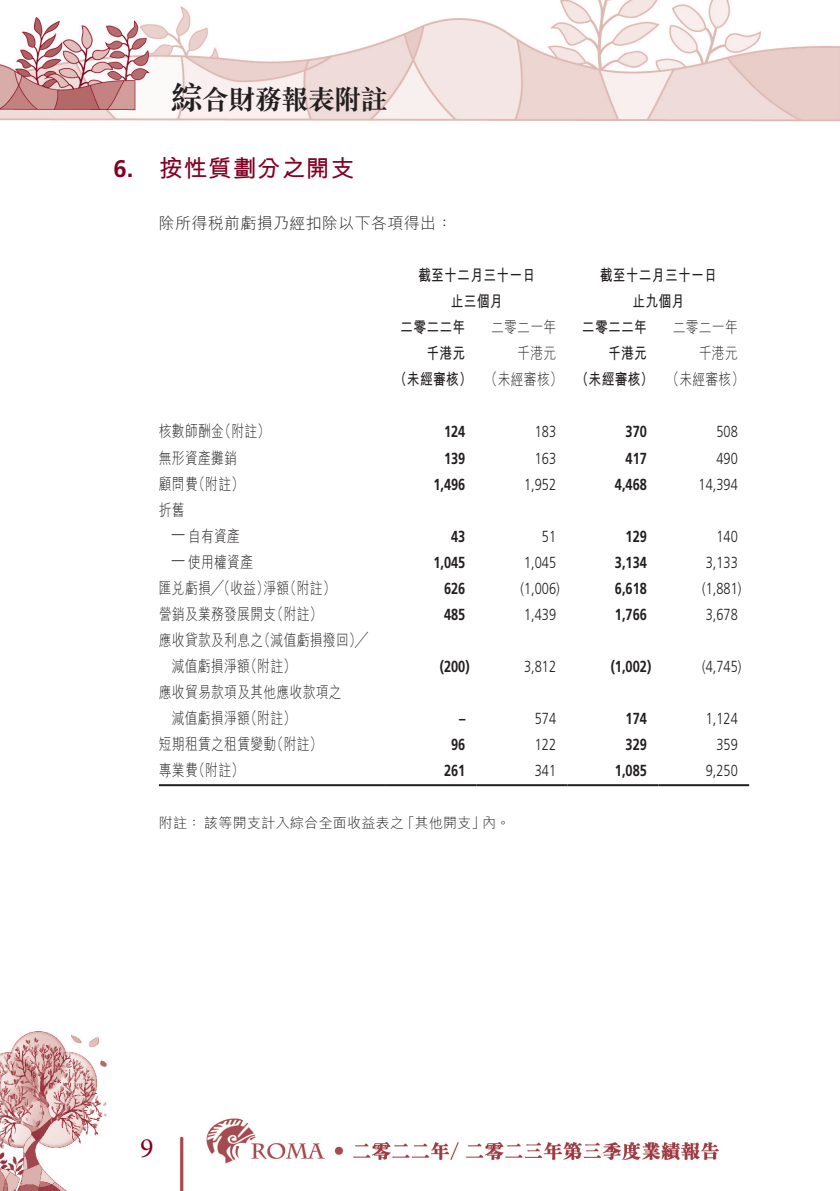
<style>
.page{position:relative;width:840px;height:1191px;background:#fff}
.page>*{position:absolute;margin:0;border:0;box-sizing:border-box;transform-origin:0 0}
.t1{font:700 28px "M Sung HK";letter-spacing:-.055em;color:#231f20}
.t2{font:28px "Minion Pro";color:#820123}
._01_H1{font:700 24px "M Hei HK";letter-spacing:.02em;color:#820123}
._01_H1-2{font:700 24px "Frutiger LT Std";color:#820123}
._50_Table_txt{font:300 16px "M Hei HK";letter-spacing:.02em;color:#231f20;scale:.8 1}
._50_Table_txt-2{font:300 16px "Frutiger LT Std";color:#231f20;scale:.8 1}
._50_Table_txt-3{font:700 16px "Frutiger LT Std";color:#231f20;scale:.8 1}
._50_Table_txt-4{font:700 16px "M Hei HK";letter-spacing:.02em;color:#231f20;scale:.8 1}
._00_txt{font:300 16px "M Hei HK";letter-spacing:.02em;color:#231f20}
._06_Notes{font:300 14px "M Hei HK";letter-spacing:.02em;color:#231f20}
.s1{font-size:33px}
</style>
<div class="page">
<img style="left:0;top:0;width:839px;height:1191px">
<hr style="left:159px;top:784px;width:226px;height:2px;background:#231f20">
<hr style="left:385px;top:784px;width:91px;height:2px;background:#231f20">
<hr style="left:476px;top:784px;width:91px;height:2px;background:#231f20">
<hr style="left:567px;top:784px;width:91px;height:2px;background:#231f20">
<hr style="left:658px;top:784px;width:90px;height:2px;background:#231f20">
<p class="_01_H1-2" style="left:113px;top:155px;width:22px">6.</p>
<h1 class="t1" style="left:170px;top:86px;width:219px"><span class="s1">綜</span>合財務報表附註</h1>
<p class="_01_H1" style="left:159px;top:151px;width:197px">按性質劃分之開支</p>
<p class="_00_txt" style="left:159px;top:215px;width:295px">除所得稅前虧損乃經扣除以下各項得出：</p>
<p class="_50_Table_txt-4" style="left:418px;top:264px;width:148px">截至十二月三十一日</p>
<p class="_50_Table_txt-4" style="left:450px;top:290px;width:66px">止三個月</p>
<p class="_50_Table_txt-4" style="left:400px;top:316px;width:83px">二零二二年</p>
<p class="_50_Table_txt" style="left:491px;top:319px;width:83px">二零二一年</p>
<p class="_50_Table_txt-4" style="left:599px;top:264px;width:148px">截至十二月三十一日</p>
<p class="_50_Table_txt-4" style="left:632px;top:290px;width:66px">止九個月</p>
<p class="_50_Table_txt" style="left:672px;top:319px;width:83px">二零二一年</p>
<p class="_50_Table_txt-4" style="left:581px;top:316px;width:83px">二零二二年</p>
<p class="_50_Table_txt-4" style="left:426px;top:342px;width:50px">千港元</p>
<p class="_50_Table_txt" style="left:517px;top:345px;width:50px">千港元</p>
<p class="_50_Table_txt-4" style="left:607px;top:342px;width:50px">千港元</p>
<p class="_50_Table_txt" style="left:698px;top:345px;width:50px">千港元</p>
<p class="_50_Table_txt-4" style="left:394px;top:368px;width:98px">（未經審核）</p>
<p class="_50_Table_txt" style="left:484px;top:371px;width:98px">（未經審核）</p>
<p class="_50_Table_txt-4" style="left:575px;top:368px;width:98px">（未經審核）</p>
<p class="_50_Table_txt" style="left:666px;top:371px;width:98px">（未經審核(</p>
<p class="_50_Table_txt" style="left:159px;top:423px;width:83px">核數師酬金</p>
<p class="_50_Table_txt" style="left:218px;top:423px;width:66px">（附註(</p>
<p class="_50_Table_txt-3" style="left:444px;top:422px;width:28px">124</p>
<p class="_50_Table_txt-2" style="left:534px;top:423px;width:28px">183</p>
<p class="_50_Table_txt-3" style="left:625px;top:422px;width:28px">370</p>
<p class="_50_Table_txt-2" style="left:716px;top:423px;width:28px">508</p>
<p class="_50_Table_txt" style="left:159px;top:449px;width:99px">無形資產攤銷</p>
<p class="_50_Table_txt-3" style="left:444px;top:448px;width:28px">139</p>
<p class="_50_Table_txt-2" style="left:534px;top:449px;width:28px">163</p>
<p class="_50_Table_txt-3" style="left:625px;top:448px;width:28px">417</p>
<p class="_50_Table_txt-2" style="left:716px;top:449px;width:28px">490</p>
<p class="_50_Table_txt" style="left:192px;top:475px;width:66px">（附註(</p>
<p class="_50_Table_txt" style="left:159px;top:475px;width:50px">顧問費</p>
<p class="_50_Table_txt" style="left:159px;top:501px;width:34px">折舊</p>
<p class="_50_Table_txt-3" style="left:433px;top:474px;width:42px">1,496</p>
<p class="_50_Table_txt-2" style="left:524px;top:475px;width:42px">1,952</p>
<p class="_50_Table_txt-3" style="left:614px;top:474px;width:42px">4,468</p>
<p class="_50_Table_txt-2" style="left:698px;top:475px;width:50px">14,394</p>
<p class="_50_Table_txt" style="left:188px;top:527px;width:66px">自有資產</p>
<p class="_50_Table_txt-2" style="left:172px;top:524px;width:18px">—</p>
<p class="_50_Table_txt-3" style="left:451px;top:526px;width:19px">43</p>
<p class="_50_Table_txt-2" style="left:541px;top:527px;width:19px">51</p>
<p class="_50_Table_txt-3" style="left:625px;top:526px;width:28px">129</p>
<p class="_50_Table_txt-2" style="left:716px;top:527px;width:28px">140</p>
<p class="_50_Table_txt" style="left:188px;top:553px;width:83px">使用權資產</p>
<p class="_50_Table_txt-2" style="left:172px;top:550px;width:18px">—</p>
<p class="_50_Table_txt-3" style="left:433px;top:552px;width:42px">1,045</p>
<p class="_50_Table_txt-2" style="left:524px;top:553px;width:42px">1,045</p>
<p class="_50_Table_txt-3" style="left:614px;top:552px;width:42px">3,134</p>
<p class="_50_Table_txt-2" style="left:705px;top:553px;width:42px">3,133</p>
<p class="_50_Table_txt" style="left:159px;top:579px;width:139px">匯兌虧損╱（收益）</p>
<p class="_50_Table_txt" style="left:284px;top:579px;width:66px">（附註(</p>
<p class="_50_Table_txt" style="left:263px;top:579px;width:34px">淨額</p>
<p class="_50_Table_txt-3" style="left:444px;top:578px;width:28px">626</p>
<p class="_50_Table_txt-2" style="left:520px;top:579px;width:50px">)1,006(</p>
<p class="_50_Table_txt-3" style="left:614px;top:578px;width:42px">6,618</p>
<p class="_50_Table_txt-2" style="left:701px;top:579px;width:50px">)1,881(</p>
<p class="_50_Table_txt" style="left:271px;top:605px;width:66px">（附註(</p>
<p class="_50_Table_txt" style="left:159px;top:605px;width:148px">營銷及業務發展開支</p>
<p class="_50_Table_txt" style="left:258px;top:631px;width:139px">（減值虧損撥回 ╱(</p>
<p class="_50_Table_txt" style="left:159px;top:631px;width:132px">應收貸款及利息之</p>
<p class="_50_Table_txt-3" style="left:444px;top:604px;width:28px">485</p>
<p class="_50_Table_txt-2" style="left:524px;top:605px;width:42px">1,439</p>
<p class="_50_Table_txt-3" style="left:614px;top:604px;width:42px">1,766</p>
<p class="_50_Table_txt-2" style="left:705px;top:605px;width:42px">3,678</p>
<p class="_50_Table_txt" style="left:244px;top:657px;width:66px">（附註(</p>
<p class="_50_Table_txt" style="left:172px;top:657px;width:99px">減值虧損淨額</p>
<p class="_50_Table_txt" style="left:159px;top:683px;width:230px">應收貿易款項及其他應收款項之</p>
<p class="_50_Table_txt-3" style="left:439px;top:656px;width:39px">)200(</p>
<p class="_50_Table_txt-2" style="left:524px;top:657px;width:42px">3,812</p>
<p class="_50_Table_txt-3" style="left:610px;top:656px;width:52px">)1,002(</p>
<p class="_50_Table_txt-2" style="left:701px;top:657px;width:50px">)4,745(</p>
<p class="_50_Table_txt" style="left:244px;top:709px;width:66px">（附註(</p>
<p class="_50_Table_txt" style="left:172px;top:709px;width:99px">減值虧損淨額</p>
<p class="_50_Table_txt-3" style="left:458px;top:708px;width:9px">–</p>
<p class="_50_Table_txt-2" style="left:534px;top:709px;width:28px">574</p>
<p class="_50_Table_txt-3" style="left:625px;top:708px;width:28px">174</p>
<p class="_50_Table_txt-2" style="left:705px;top:709px;width:42px">1,124</p>
<p class="_50_Table_txt" style="left:271px;top:735px;width:66px">（附註(</p>
<p class="_50_Table_txt" style="left:159px;top:735px;width:148px">短期租賃之租賃變動</p>
<p class="_50_Table_txt-3" style="left:451px;top:734px;width:19px">96</p>
<p class="_50_Table_txt-2" style="left:534px;top:735px;width:28px">122</p>
<p class="_50_Table_txt-3" style="left:625px;top:734px;width:28px">329</p>
<p class="_50_Table_txt-2" style="left:716px;top:735px;width:28px">359</p>
<p class="_50_Table_txt" style="left:192px;top:761px;width:66px">（附註(</p>
<p class="_50_Table_txt" style="left:159px;top:761px;width:50px">專業費</p>
<p class="_50_Table_txt-3" style="left:444px;top:760px;width:28px">261</p>
<p class="_50_Table_txt-2" style="left:534px;top:761px;width:28px">341</p>
<p class="_50_Table_txt-3" style="left:614px;top:760px;width:42px">1,085</p>
<p class="_50_Table_txt-2" style="left:705px;top:761px;width:42px">9,250</p>
<p class="_06_Notes" style="left:159px;top:816px;width:247px">附註：該等開支計入綜合全面收益表之</p>
<p class="_06_Notes" style="left:400px;top:816px;width:86px">「其他開支」</p>
<p class="_06_Notes" style="left:482px;top:816px;width:29px">內。</p>
<h1 class="t2" style="left:140px;top:1129px;width:15px">9</h1>
</div>
